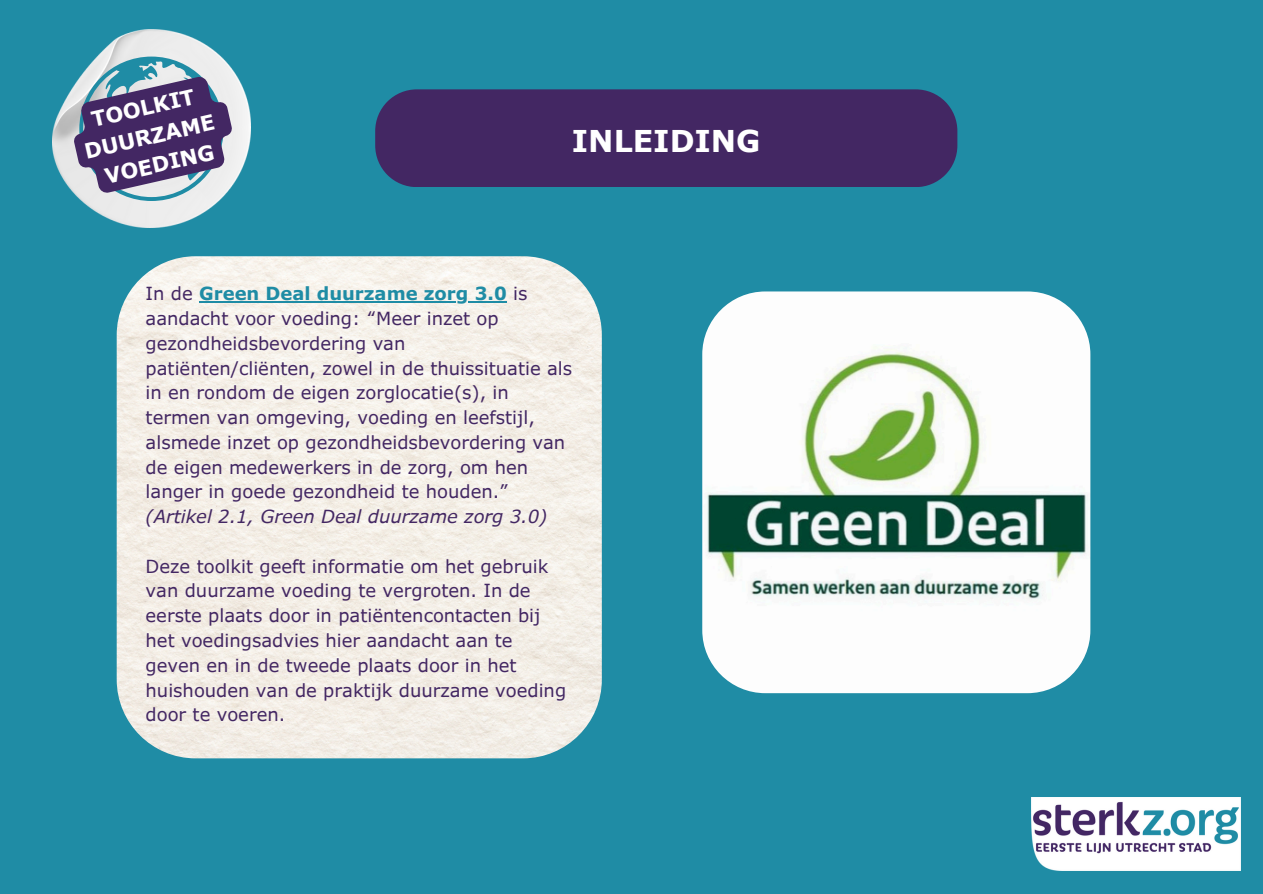
<style>
.page{position:relative;width:1263px;height:894px;background:#fff}
.page>*{position:absolute;margin:0;border:0;box-sizing:border-box;transform-origin:0 0}
.t1{font:700 30px "Verdana Pro";color:#fff}
.t2{font:700 21px/29.2px "Verdana Pro";color:#fff;text-align:center}
.t3{font:18px/24.8px "Verdana Pro";color:#432763}
.t4{font:700 18px "Verdana Pro";color:#1f8ca5}
.s1{font-weight:400;color:#432763}
.s2{font-style:italic}
</style>
<div class="page">
<div style="left:0;top:0;width:1263px;height:893px;background:#1f8ca5"></div>
<img style="left:1031px;top:797px;width:209px;height:73px">
<div style="left:375px;top:89px;width:582px;height:98px;background:#432763"></div>
<svg style="left:116px;top:256px;width:486px;height:503px;background:#edebe5"></svg>
<img style="left:53px;top:29px;width:198px;height:198px">
<svg style="left:66px;top:57px;width:174px;height:144px;background:#79789a"></svg>
<hr style="left:199px;top:301px;width:270px;height:1px;background:#1f8ca5">
<hr style="left:469px;top:301px;width:38px;height:1px;background:#1f8ca5">
<svg style="left:702px;top:291px;width:389px;height:403px;background:#cfded5"></svg>
<h2 class="t2" style="left:75px;top:108px;width:134px;rotate:-13deg">TOOLKIT<br>DUURZAME<br>VOEDING</h2>
<p class="t1" style="left:572px;top:122px;width:190px">INLEIDING</p>
<h1 class="t4" style="left:146px;top:282px;width:383px"><span class="s1">In de</span> Green Deal duurzame zorg 3.0 <span class="s1">is</span></h1>
<p class="t3" style="left:146px;top:305px;width:428px">aandacht voor voeding: “Meer inzet op gezondheidsbevordering van patiënten/cliënten, zowel in de thuissituatie als in en rondom de eigen zorglocatie(s), in termen van omgeving, voeding en leefstijl, alsmede inzet op gezondheidsbevordering van de eigen medewerkers in de zorg, om hen langer in goede gezondheid te houden.” <span class="s2">(Artikel 2.1, Green Deal duurzame zorg 3.0)</span></p>
<p class="t3" style="left:146px;top:553px;width:422px">Deze toolkit geeft informatie om het gebruik van duurzame voeding te vergroten. In de eerste plaats door in patiëntencontacten bij het voedingsadvies hier aandacht aan te geven en in de tweede plaats door in het huishouden van de praktijk duurzame voeding door te voeren.</p>
</div>
